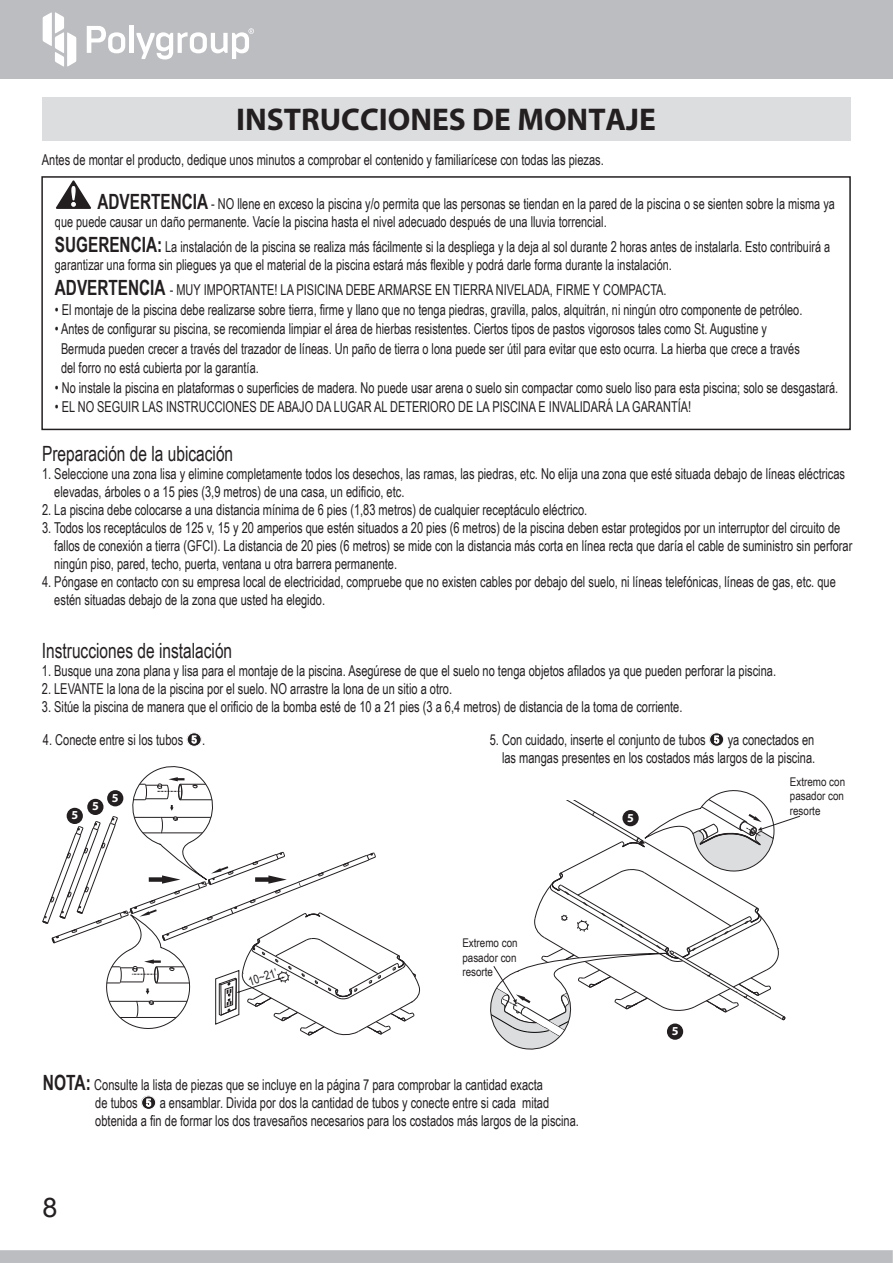
<style>
.page{position:relative;width:893px;height:1263px;background:#fff}
.page>*{position:absolute;margin:0;border:0;box-sizing:border-box;transform-origin:0 0}
.t1{font:700 31.5px "Myriad";color:#231f20}
.t2{font:27px "Arial";color:#231f20}
.t3{font:21px "Arial Narrow";color:#231f20;scale:.9 1}
.t4{font:15px/18px "Arial Narrow";color:#231f20;scale:.9 1}
.t5{font:15px/18px "Arial Narrow";color:#231f20;scale:.89 1}
.t6{font:700 12.15px "Myriad";color:#fff}
.t7{font:12px/14.4px "Arial Narrow";color:#231f20;text-align:justify}
.s1{font-weight:700;font-size:21px}
.s2{font-family:"Fyra Numeric Circle Closed";font-size:18px}
</style>
<div class="page">
<div style="left:42px;top:97px;width:808px;height:44px;background:#dcdddf"></div>
<div style="left:41px;top:176px;width:810px;height:254px;border:2px solid #231f20"></div>
<svg style="left:56px;top:180px;width:35px;height:29px"></svg>
<svg style="left:0;top:1250px;width:893px;height:13px"></svg>
<div style="left:0;top:0;width:893px;height:78px;background:#bcbdc0"></div>
<svg style="left:43px;top:12px;width:33px;height:55px"></svg>
<svg style="left:87px;top:26px;width:38px;height:27px"></svg>
<hr style="left:129px;top:26px;width:4px;height:27px;background:#fff">
<svg style="left:136px;top:28px;width:118px;height:31px"></svg>
<svg style="left:42px;top:766px;width:378px;height:270px"></svg>
<div style="left:67px;top:808px;width:16px;height:16px;background:#231f20;border-radius:50%"></div>
<div style="left:87px;top:799px;width:17px;height:16px;background:#231f20;border-radius:50%"></div>
<div style="left:107px;top:790px;width:16px;height:16px;background:#231f20;border-radius:50%"></div>
<svg style="left:490px;top:790px;width:310px;height:260px"></svg>
<div style="left:622px;top:810px;width:17px;height:16px;background:#231f20;border-radius:50%"></div>
<h1 class="t1" style="left:236px;top:103px;width:421px">INSTRUCCIONES DE MONTAJE</h1>
<p class="t4" style="left:42px;top:150px;width:626px">Antes de montar el producto, dedique unos minutos a comprobar el contenido y familiarícese con todas las piezas.</p>
<p class="t5" style="left:55px;top:194px;width:878px;text-indent:43px"><span class="s1">ADVERTENCIA</span> - NO llene en exceso la piscina y/o permita que las personas se tiendan en la pared de la piscina o se sienten sobre la misma ya que puede causar un daño permanente. Vacíe la piscina hasta el nivel adecuado después de una lluvia torrencial.</p>
<p class="t5" style="left:55px;top:237px;width:873px"><span class="s1">SUGERENCIA:</span> La instalación de la piscina se realiza más fácilmente si la despliega y la deja al sol durante 2 horas antes de instalarla. Esto contribuirá a garantizar una forma sin pliegues ya que el material de la piscina estará más flexible y podrá darle forma durante la instalación.</p>
<p class="t5" style="left:55px;top:280px;width:689px"><span class="s1">ADVERTENCIA</span> - MUY IMPORTANTE! LA PISICINA DEBE ARMARSE EN TIERRA NIVELADA, FIRME Y COMPACTA.</p>
<p class="t5" style="left:55px;top:300px;width:841px">• El montaje de la piscina debe realizarse sobre tierra, firme y llano que no tenga piedras, gravilla, palos, alquitrán, ni ningún otro componente de petróleo.</p>
<p class="t5" style="left:61px;top:319px;width:832px;line-height:19.5px;text-indent:-6px">• Antes de configurar su piscina, se recomienda limpiar el área de hierbas resistentes. Ciertos tipos de pastos vigorosos tales como St. Augustine y<br>Bermuda pueden crecer a través del trazador de líneas. Un paño de tierra o lona puede ser útil para evitar que esto ocurra. La hierba que crece a través del forro no está cubierta por la garantía.</p>
<p class="t5" style="left:55px;top:378px;width:882px">• No instale la piscina en plataformas o superficies de madera. No puede usar arena o suelo sin compactar como suelo liso para esta piscina; solo se desgastará.</p>
<p class="t5" style="left:55px;top:397px;width:716px">• EL NO SEGUIR LAS INSTRUCCIONES DE ABAJO DA LUGAR AL DETERIORO DE LA PISCINA E INVALIDARÁ LA GARANTÍA!</p>
<h3 class="t3" style="left:42px;top:438px;width:214px">Preparación de la ubicación</h3>
<p class="t4" style="left:54px;top:464px;width:880px;text-indent:-12px">1. Seleccione una zona lisa y elimine completamente todos los desechos, las ramas, las piedras, etc. No elija una zona que esté situada debajo de líneas eléctricas elevadas, árboles o a 15 pies (3,9 metros) de una casa, un edificio, etc.</p>
<p class="t4" style="left:42px;top:500px;width:607px">2. La piscina debe colocarse a una distancia mínima de 6 pies (1,83 metros) de cualquier receptáculo eléctrico.</p>
<p class="t4" style="left:54px;top:518px;width:888px;text-indent:-12px">3. Todos los receptáculos de 125 v, 15 y 20 amperios que estén situados a 20 pies (6 metros) de la piscina deben estar protegidos por un interruptor del circuito de fallos de conexión a tierra (GFCI). La distancia de 20 pies (6 metros) se mide con la distancia más corta en línea recta que daría el cable de suministro sin perforar ningún piso, pared, techo, puerta, ventana u otra barrera permanente.</p>
<p class="t4" style="left:54px;top:572px;width:870px;text-indent:-12px">4. Póngase en contacto con su empresa local de electricidad, compruebe que no existen cables por debajo del suelo, ni líneas telefónicas, líneas de gas, etc. que estén situadas debajo de la zona que usted ha elegido.</p>
<h3 class="t3" style="left:42px;top:635px;width:213px">Instrucciones de instalación</h3>
<p class="t4" style="left:42px;top:661px;width:817px">1. Busque una zona plana y lisa para el montaje de la piscina. Asegúrese de que el suelo no tenga objetos afilados ya que pueden perforar la piscina.</p>
<p class="t4" style="left:42px;top:679px;width:457px">2. LEVANTE la lona de la piscina por el suelo. NO arrastre la lona de un sitio a otro.</p>
<p class="t4" style="left:42px;top:697px;width:713px">3. Sitúe la piscina de manera que el orificio de la bomba esté de 10 a 21 pies (3 a 6,4 metros) de distancia de la toma de corriente.</p>
<p class="t4" style="left:43px;top:730px;width:182px">4. Conecte entre si los tubos <span class="s2">5</span>.</p>
<p class="t6" style="left:71px;top:809px;width:8px">5</p>
<p class="t6" style="left:92px;top:800px;width:8px">5</p>
<p class="t6" style="left:112px;top:791px;width:8px">5</p>
<p class="t7" style="left:246px;top:974px;width:31px;rotate:-18deg">10~21’</p>
<p class="t4" style="left:490px;top:730px;width:363px;text-align:right">5. Con cuidado, inserte el conjunto de tubos <span class="s2">5</span> ya conectados en las mangas presentes en los costados más largos de la piscina.</p>
<p class="t7" style="left:462px;top:935px;width:57px">Extremo con pasador con resorte</p>
<p class="t6" style="left:627px;top:811px;width:8px">5</p>
<p class="t6" style="left:672px;top:1025px;width:8px">5</p>
<p class="t7" style="left:790px;top:774px;width:57px">Extremo con pasador con resorte</p>
<p class="t4" style="left:95px;top:1075px;width:539px;text-indent:-52px"><span class="s1">NOTA:</span> Consulte la lista de piezas que se incluye en la página 7 para comprobar la cantidad exacta<br>de tubos <span class="s2">5</span> a ensamblar. Divida por dos la cantidad de tubos y conecte entre si cada mitad obtenida a fin de formar los dos travesaños necesarios para los costados más largos de la piscina.</p>
<h2 class="t2" style="left:43px;top:1190px;width:17px">8</h2>
</div>
